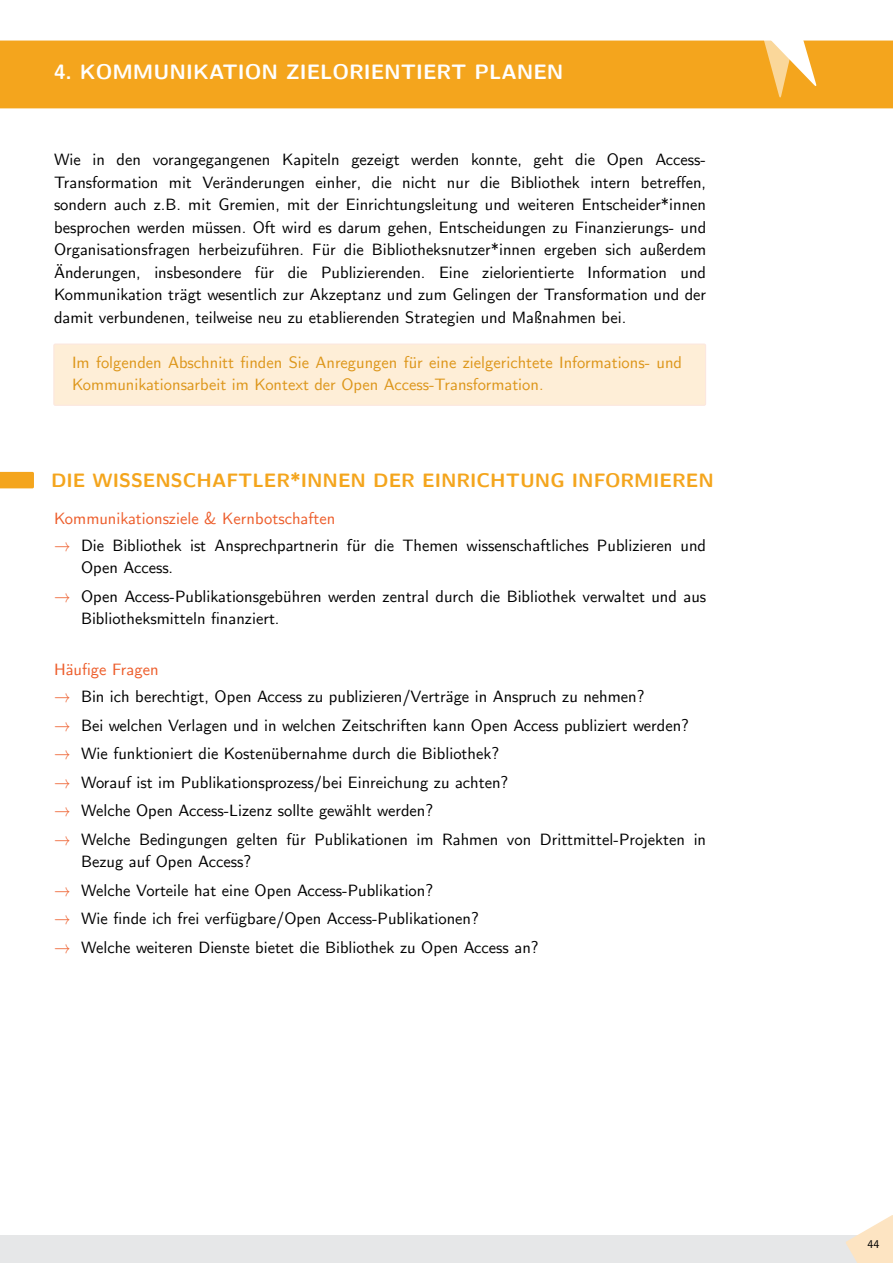
<style>
.page{position:relative;width:893px;height:1263px;background:#fff}
.page>*{position:absolute;margin:0;border:0;box-sizing:border-box;transform-origin:0 0}
.t1{font:700 21px "CMU Sans Serif";color:#fff}
.t2{font:700 19.5px "CMU Sans Serif";color:#f4a51d}
.t3{font:16.5px/22.5px "CMU Sans Serif";color:#000}
.t4{font:16.5px/22.5px "CMU Sans Serif";color:#dd961a}
.t5{font:16.5px "CMU Sans Serif";color:#ed5d2b}
.t6{font:12px "CMU Sans Serif";color:#000}
.s1{color:#ed5d2b}
</style>
<div class="page">
<div style="left:0;top:41px;width:893px;height:67px;background:#f4a51d"></div>
<div style="left:54px;top:344px;width:652px;height:61px;background:#feeed7;border-radius:2px"></div>
<div style="left:53px;top:343px;width:653px;height:63px;border:1px solid #fce7df;border-radius:2px"></div>
<svg style="left:0;top:472px;width:34px;height:16px"></svg>
<div style="left:0;top:1236px;width:891px;height:27px;background:#e6e7e8"></div>
<svg style="left:845px;top:1215px;width:48px;height:48px"></svg>
<svg style="left:651px;top:40px;width:183px;height:58px;background:#f5af37"></svg>
<p class="t1" style="left:54px;top:55px;width:511px">4. KOMMUNIKATION ZIELORIENTIERT PLANEN</p>
<p class="t3" style="left:54px;top:147px;width:654px;text-align:justify">Wie in den vorangegangenen Kapiteln gezeigt werden konnte, geht die Open Access-Transformation mit Veränderungen einher, die nicht nur die Bibliothek intern betreffen, sondern auch z.B. mit Gremien, mit der Einrichtungsleitung und weiteren Entscheider*innen besprochen werden müssen. Oft wird es darum gehen, Entscheidungen zu Finanzierungs- und Organisationsfragen herbeizuführen. Für die Bibliotheksnutzer*innen ergeben sich außerdem Änderungen, insbesondere für die Publizierenden. Eine zielorientierte Information und Kommunikation trägt wesentlich zur Akzeptanz und zum Gelingen der Transformation und der damit verbundenen, teilweise neu zu etablierenden Strategien und Maßnahmen bei.</p>
<p class="t4" style="left:72px;top:349px;width:612px">Im folgenden Abschnitt finden Sie Anregungen für eine zielgerichtete Informations- und<br>Kommunikationsarbeit im Kontext der Open Access-Transformation.</p>
<p class="t2" style="left:51px;top:464px;width:664px">DIE WISSENSCHAFTLER*INNEN DER EINRICHTUNG INFORMIEREN</p>
<p class="t5" style="left:54px;top:504px;width:283px">Kommunikationsziele &amp; Kernbotschaften</p>
<p class="t3" style="left:81px;top:532px;width:627px;text-indent:-27px"><span class="s1">→</span> Die Bibliothek ist Ansprechpartnerin für die Themen wissenschaftliches Publizieren und<br>Open Access.</p>
<p class="t3" style="left:81px;top:583px;width:627px;text-indent:-27px"><span class="s1">→</span> Open Access-Publikationsgebühren werden zentral durch die Bibliothek verwaltet und aus<br>Bibliotheksmitteln finanziert.</p>
<p class="t5" style="left:54px;top:655px;width:106px">Häufige Fragen</p>
<p class="t3" style="left:54px;top:684px;width:592px"><span class="s1">→</span> Bin ich berechtigt, Open Access zu publizieren/Verträge in Anspruch zu nehmen?</p>
<p class="t3" style="left:54px;top:712px;width:636px"><span class="s1">→</span> Bei welchen Verlagen und in welchen Zeitschriften kann Open Access publiziert werden?</p>
<p class="t3" style="left:54px;top:741px;width:447px"><span class="s1">→</span> Wie funktioniert die Kostenübernahme durch die Bibliothek?</p>
<p class="t3" style="left:54px;top:769px;width:456px"><span class="s1">→</span> Worauf ist im Publikationsprozess/bei Einreichung zu achten?</p>
<p class="t3" style="left:54px;top:798px;width:381px"><span class="s1">→</span> Welche Open Access-Lizenz sollte gewählt werden?</p>
<p class="t3" style="left:81px;top:826px;width:627px;text-indent:-27px"><span class="s1">→</span> Welche Bedingungen gelten für Publikationen im Rahmen von Drittmittel-Projekten in<br>Bezug auf Open Access?</p>
<p class="t3" style="left:54px;top:877px;width:381px"><span class="s1">→</span> Welche Vorteile hat eine Open Access-Publikation?</p>
<p class="t3" style="left:54px;top:906px;width:426px"><span class="s1">→</span> Wie finde ich frei verfügbare/Open Access-Publikationen?</p>
<p class="t3" style="left:54px;top:934px;width:486px"><span class="s1">→</span> Welche weiteren Dienste bietet die Bibliothek zu Open Access an?</p>
<p class="t6" style="left:868px;top:1234px;width:13px">44</p>
</div>
